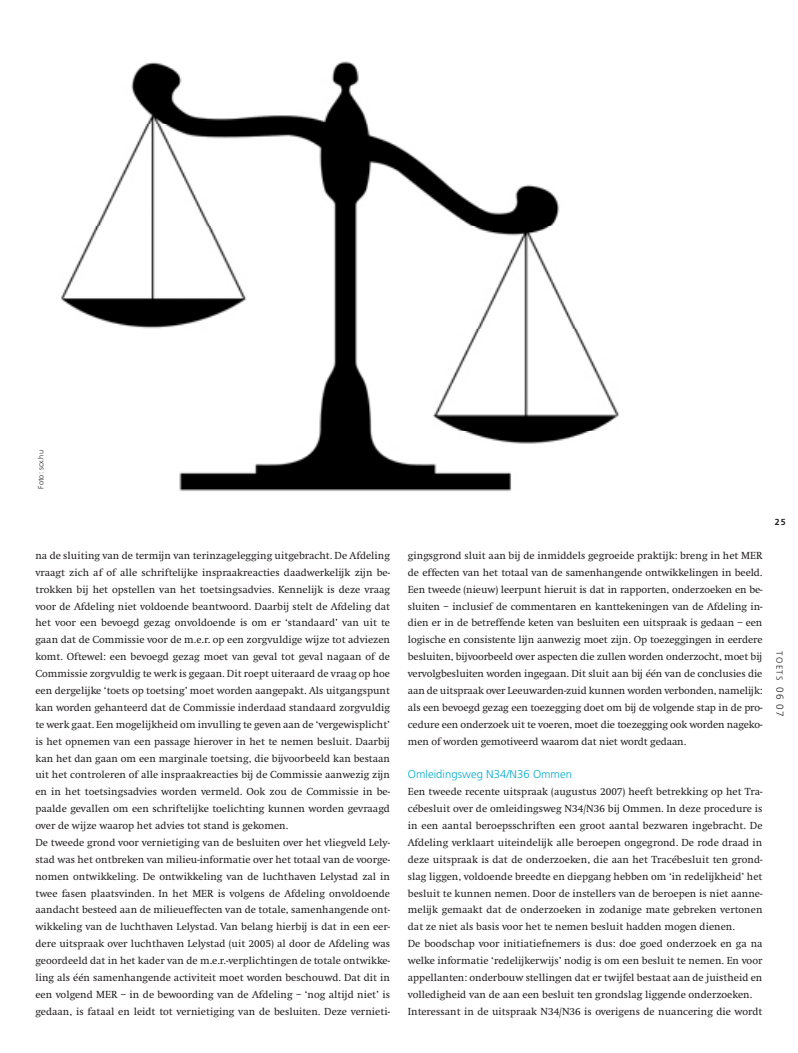
<style>
.page{position:relative;width:798px;height:1053px;background:#fff}
.page>*{position:absolute;margin:0;border:0;box-sizing:border-box;transform-origin:0 0}
._22sub{font:300 11.25px "Frutiger";letter-spacing:.005em;color:#00abcd}
.Standaard{font:10.62px/16.9px "Swift";color:#231f20;text-align:justify}
.t1{font:300 8.75px "Frutiger";letter-spacing:.14em;color:#231f20}
.t2{font:700 8.75px "Frutiger";color:#231f20}
._06_bijschrift{font:300 7.5px "Frutiger";color:#231f20}
.s1{font-size:10px}
</style>
<div class="page">
<img style="left:61px;top:61px;width:559px;height:430px">
<p class="_06_bijschrift" style="left:37px;top:490px;width:42px;rotate:-90deg">Foto: scx.hu</p>
<p class="Standaard" style="left:35px;top:547px;width:356px">na de sluiting van de termijn van terinzagelegging uitgebracht. De Afdeling vraagt zich af of alle schriftelijke inspraakreacties daadwerkelijk zijn be&shy;trokken bij het opstellen van het toetsingsadvies. Kennelijk is deze vraag voor de Afdeling niet voldoende beantwoord. Daarbij stelt de Afdeling dat het voor een bevoegd gezag onvoldoende is om er ‘standaard’ van uit te gaan dat de Commissie voor de m.e.r. op een zorgvuldige wijze tot adviezen komt. Oftewel: een bevoegd gezag moet van geval tot geval nagaan of de Commissie zorgvuldig te werk is gegaan. Dit roept uiteraard de vraag op hoe een dergelijke ‘toets op toetsing’ moet worden aangepakt. Als uitgangspunt kan worden gehanteerd dat de Commissie inderdaad standaard zorgvuldig te werk gaat. Een mogelijkheid om invulling te geven aan de ‘vergewisplicht’ is het opnemen van een passage hierover in het te nemen besluit. Daarbij kan het dan gaan om een marginale toetsing, die bijvoorbeeld kan bestaan uit het controleren of alle inspraakreacties bij de Commissie aanwezig zijn en in het toetsingsadvies worden vermeld. Ook zou de Commissie in be&shy;paalde gevallen om een schriftelijke toelichting kunnen worden gevraagd over de wijze waarop het advies tot stand is gekomen.</p>
<p class="Standaard" style="left:35px;top:834px;width:356px">De tweede grond voor vernietiging van de besluiten over het vliegveld Lely&shy;stad was het ontbreken van milieu-informatie over het totaal van de voorge&shy;nomen ontwikkeling. De ontwikkeling van de luchthaven Lelystad zal in twee fasen plaatsvinden. In het MER is volgens de Afdeling onvoldoende aandacht besteed aan de milieueffecten van de totale, samenhangende ont&shy;wikkeling van de luchthaven Lelystad. Van belang hierbij is dat in een eer&shy;dere uitspraak over luchthaven Lelystad (uit 2005) al door de Afdeling was geoordeeld dat in het kader van de m.e.r.-verplichtingen de totale ontwikke&shy;ling als één samenhangende activiteit moet worden beschouwd. Dat dit in een volgend MER – in de bewoording van de Afdeling – ‘nog altijd niet’ is gedaan, is fataal en leidt tot vernietiging van de besluiten. Deze vernieti-</p>
<p class="Standaard" style="left:407px;top:547px;width:356px">gingsgrond sluit aan bij de inmiddels gegroeide praktijk: breng in het MER de effecten van het totaal van de samenhangende ontwikkelingen in beeld.<br>Een tweede (nieuw) leerpunt hieruit is dat in rapporten, onderzoeken en be&shy;sluiten – inclusief de commentaren en kanttekeningen van de Afdeling in&shy;dien er in de betreffende keten van besluiten een uitspraak is gedaan – een logische en consistente lijn aanwezig moet zijn. Op toezeggingen in eerdere besluiten, bijvoorbeeld over aspecten die zullen worden onderzocht, moet bij vervolgbesluiten worden ingegaan. Dit sluit aan bij één van de conclusies die aan de uitspraak over Leeuwarden-zuid kunnen worden verbonden, namelijk: als een bevoegd gezag een toezegging doet om bij de volgende stap in de pro&shy;cedure een onderzoek uit te voeren, moet die toezegging ook worden nageko&shy;men of worden gemotiveerd waarom dat niet wordt gedaan.</p>
<p class="_22sub" style="left:407px;top:768px;width:166px">Omleidingsweg N34/N36 Ommen</p>
<p class="Standaard" style="left:407px;top:783px;width:356px">Een tweede recente uitspraak (augustus 2007) heeft betrekking op het Tra&shy;cébesluit over de omleidingsweg N34/N36 bij Ommen. In deze procedure is in een aantal beroepsschriften een groot aantal bezwaren ingebracht. De Afdeling verklaart uiteindelijk alle beroepen ongegrond. De rode draad in deze uitspraak is dat de onderzoeken, die aan het Tracébesluit ten grond&shy;slag liggen, voldoende breedte en diepgang hebben om ‘in redelijkheid’ het besluit te kunnen nemen. Door de instellers van de beroepen is niet aanne&shy;melijk gemaakt dat de onderzoeken in zodanige mate gebreken vertonen dat ze niet als basis voor het te nemen besluit hadden mogen dienen.</p>
<p class="Standaard" style="left:407px;top:935px;width:356px">De boodschap voor initiatiefnemers is dus: doe goed onderzoek en ga na welke informatie ‘redelijkerwijs’ nodig is om een besluit te nemen. En voor appellanten: onderbouw stellingen dat er twijfel bestaat aan de juistheid en volledigheid van de aan een besluit ten grondslag liggende onderzoeken.</p>
<p class="Standaard" style="left:407px;top:1002px;width:356px">Interessant in de uitspraak N34/N36 is overigens de nuancering die wordt</p>
<p class="t2" style="left:774px;top:517px;width:12px">25</p>
<p class="t1" style="left:784px;top:651px;width:67px;rotate:90deg">TOETS <span class="s1">06 07</span></p>
</div>
